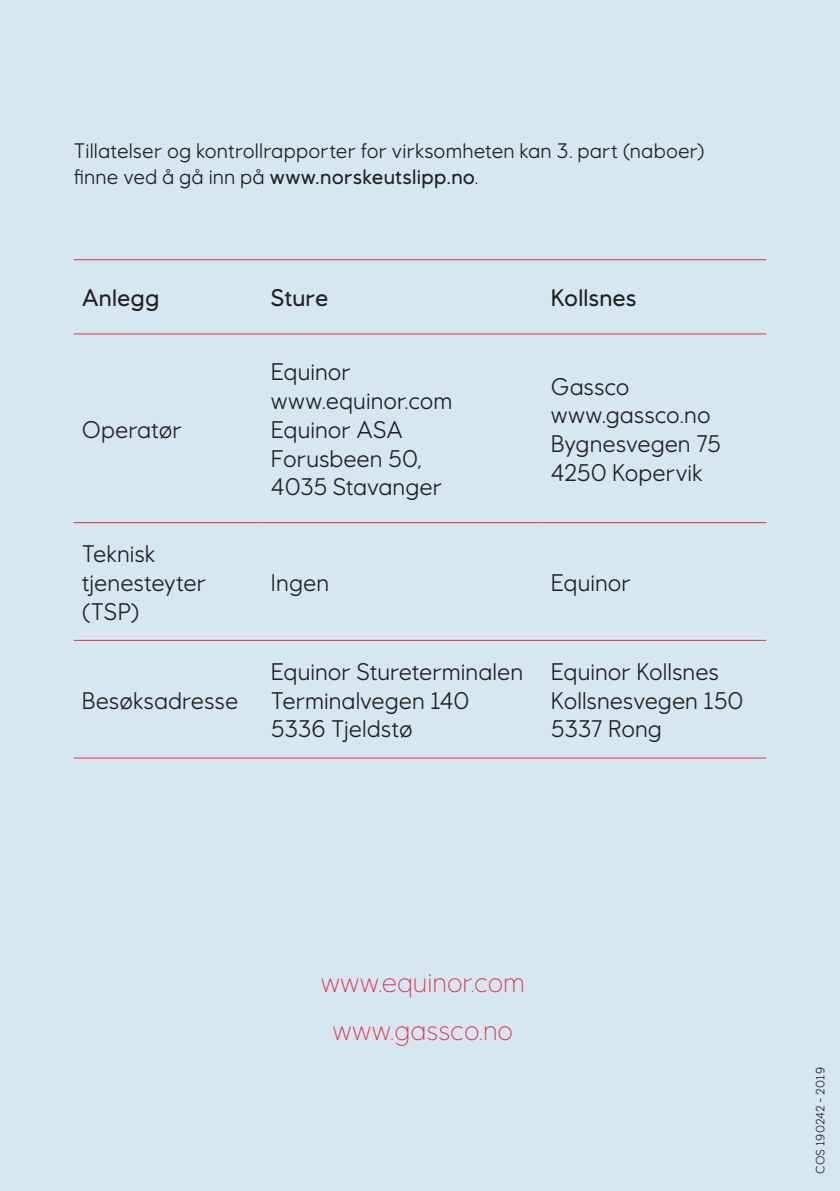
<style>
.page{position:relative;width:840px;height:1191px;background:#fff}
.page>*{position:absolute;margin:0;border:0;box-sizing:border-box;transform-origin:0 0}
.tittel{font:300 28px "Equinor";color:#ee2c3d}
.t1{font:24px/28.8px "Equinor";color:#231f20}
.t2{font:500 24px "Equinor";letter-spacing:.005em;color:#231f20}
.brødtekst{font:21px/25.2px "Equinor";letter-spacing:.005em;color:#231f20}
.brødtekst-2{font:12px "Equinor";letter-spacing:.01em;color:#231f20}
.s1{font-weight:500}
</style>
<div class="page">
<div style="left:0;top:0;width:839px;height:1191px;background:#d5e8f1"></div>
<svg style="left:74px;top:260px;width:691px;height:380px"></svg>
<hr style="left:74px;top:522px;width:189px;height:1px;background:#ee2c3d">
<hr style="left:263px;top:522px;width:279px;height:1px;background:#ee2c3d">
<hr style="left:542px;top:522px;width:223px;height:1px;background:#ee2c3d">
<hr style="left:74px;top:640px;width:189px;height:1px;background:#ee2c3d">
<hr style="left:263px;top:640px;width:279px;height:1px;background:#ee2c3d">
<hr style="left:542px;top:640px;width:223px;height:1px;background:#ee2c3d">
<hr style="left:74px;top:757px;width:189px;height:1px;background:#ee2c3d">
<hr style="left:263px;top:757px;width:279px;height:1px;background:#ee2c3d">
<hr style="left:542px;top:757px;width:223px;height:1px;background:#ee2c3d">
<hr style="left:74px;top:259px;width:189px;height:1px;background:#ee2c3d">
<hr style="left:263px;top:259px;width:279px;height:1px;background:#ee2c3d">
<hr style="left:542px;top:259px;width:223px;height:1px;background:#ee2c3d">
<hr style="left:74px;top:333px;width:189px;height:1px;background:#ee2c3d">
<hr style="left:263px;top:333px;width:279px;height:1px;background:#ee2c3d">
<hr style="left:542px;top:333px;width:223px;height:1px;background:#ee2c3d">
<p class="brødtekst" style="left:74px;top:138px;width:632px">Tillatelser og kontrollrapporter for virksomheten kan 3. part (naboer) finne ved å gå inn på <span class="s1">www.norskeutslipp.no</span>.</p>
<p class="t2" style="left:82px;top:284px;width:79px">Anlegg</p>
<p class="t2" style="left:271px;top:284px;width:59px">Sture</p>
<p class="t2" style="left:550px;top:284px;width:87px">Kollsnes</p>
<p class="t1" style="left:82px;top:415px;width:102px">Operatør</p>
<p class="t1" style="left:82px;top:539px;width:126px">Teknisk tjenesteyter (TSP)</p>
<p class="t1" style="left:82px;top:685px;width:158px">Besøksadresse</p>
<p class="t1" style="left:271px;top:357px;width:81px">Equinor</p>
<p class="t1" style="left:271px;top:386px;width:183px">www.equinor.com</p>
<p class="t1" style="left:271px;top:415px;width:133px">Equinor ASA</p>
<p class="t1" style="left:271px;top:444px;width:152px">Forusbeen 50,</p>
<p class="t1" style="left:271px;top:472px;width:172px">4035 Stavanger</p>
<p class="t1" style="left:550px;top:372px;width:80px">Gassco</p>
<p class="t1" style="left:550px;top:400px;width:161px">www.gassco.no</p>
<p class="t1" style="left:550px;top:429px;width:171px">Bygnesvegen 75</p>
<p class="t1" style="left:550px;top:458px;width:153px">4250 Kopervik</p>
<p class="t1" style="left:271px;top:568px;width:60px">Ingen</p>
<p class="t1" style="left:550px;top:568px;width:81px">Equinor</p>
<p class="t1" style="left:271px;top:657px;width:253px">Equinor Stureterminalen</p>
<p class="t1" style="left:271px;top:685px;width:200px">Terminalvegen 140</p>
<p class="t1" style="left:271px;top:714px;width:143px">5336 Tjeldstø</p>
<p class="t1" style="left:550px;top:657px;width:169px">Equinor Kollsnes</p>
<p class="t1" style="left:550px;top:685px;width:194px">Kollsnesvegen 150</p>
<p class="t1" style="left:550px;top:714px;width:112px">5337 Rong</p>
<p class="tittel" style="left:320px;top:965px;width:206px">www.equinor.com</p>
<p class="tittel" style="left:332px;top:1013px;width:182px">www.gassco.no</p>
<p class="brødtekst-2" style="left:812px;top:1174px;width:108px;rotate:-90deg">COS 190242 - 2019</p>
</div>
